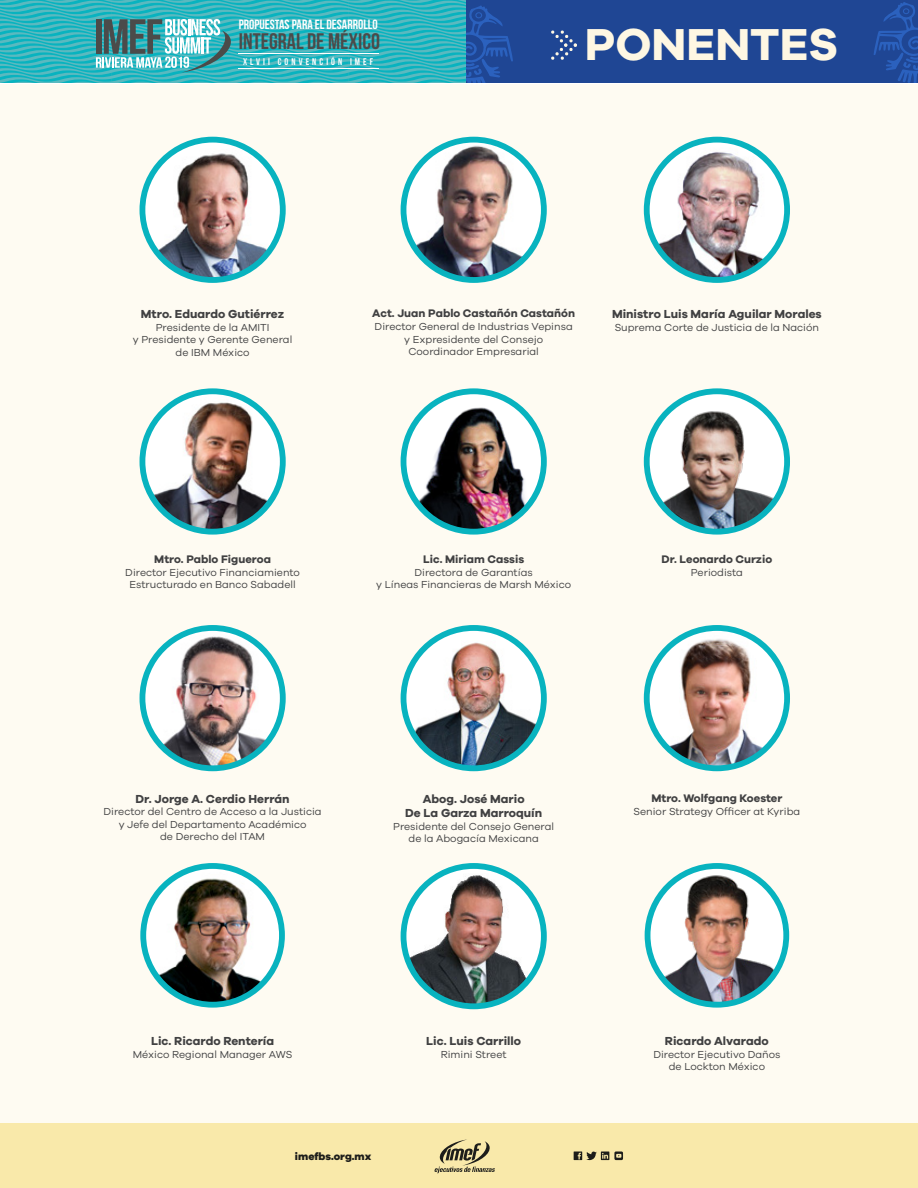
<style>
.page{position:relative;width:918px;height:1188px;background:#fff}
.page>*{position:absolute;margin:0;border:0;box-sizing:border-box;transform-origin:0 0}
.t1{font:700 46.2px "Galano Grotesque";color:#fef7e3}
.t2{font:22.5px "Bebas Neue";color:#4b4b4a}
.t3{font:13.35px "Bebas Neue";color:#fff}
.t4{font:700 12px/14.4px "Galano Grotesque";color:#414142;text-align:center}
.t5{font:700 11.4px "Galano Grotesque";color:#414142}
.t6{font:800 10.65px "Galano Grotesque";color:#1d1d1a}
.t7{font:10.5px/12.6px "Galano Grotesque";color:#414142;text-align:center}
.t8{font:9.6px "Bebas Neue";letter-spacing:.32em;color:#fff}
</style>
<div class="page">
<div style="left:0;top:84px;width:918px;height:1104px;background:#fefbf2"></div>
<div style="left:466px;top:0;width:452px;height:83px;background:#1f4694"></div>
<svg style="left:874px;top:2px;width:44px;height:80px"></svg>
<svg style="left:0;top:0;width:513px;height:83px;background:#38aab9"></svg>
<hr style="left:239px;top:53px;width:140px;height:1px;background:#fff">
<hr style="left:239px;top:68px;width:140px;height:1px;background:#fff">
<img style="left:145px;top:872px;width:137px;height:129px">
<div style="left:140px;top:863px;width:145px;height:145px;border:6px solid #08b3bf;border-radius:50%"></div>
<img style="left:648px;top:872px;width:132px;height:133px">
<div style="left:645px;top:863px;width:144px;height:145px;border:6px solid #08b3bf;border-radius:50%"></div>
<img style="left:404px;top:873px;width:140px;height:133px">
<div style="left:401px;top:863px;width:146px;height:146px;border:6px solid #08b3bf;border-radius:50%"></div>
<svg style="left:551px;top:30px;width:26px;height:30px"></svg>
<div style="left:0;top:1123px;width:918px;height:65px;background:#f9e9aa"></div>
<svg style="left:434px;top:1140px;width:61px;height:33px"></svg>
<svg style="left:574px;top:1151px;width:49px;height:9px"></svg>
<img style="left:142px;top:148px;width:141px;height:132px">
<div style="left:140px;top:137px;width:146px;height:146px;border:6px solid #08b3bf;border-radius:50%"></div>
<img style="left:404px;top:140px;width:140px;height:140px;border-radius:70px">
<div style="left:401px;top:137px;width:146px;height:146px;border:6px solid #08b3bf;border-radius:50%"></div>
<img style="left:142px;top:391px;width:141px;height:141px;border-radius:70px">
<div style="left:140px;top:388px;width:146px;height:147px;border:6px solid #08b3bf;border-radius:50%"></div>
<svg style="left:404px;top:391px;width:140px;height:141px"></svg>
<img style="left:409px;top:404px;width:125px;height:125px">
<div style="left:401px;top:388px;width:146px;height:147px;border:6px solid #08b3bf;border-radius:50%"></div>
<svg style="left:647px;top:391px;width:140px;height:141px"></svg>
<img style="left:647px;top:405px;width:126px;height:127px">
<div style="left:644px;top:388px;width:146px;height:147px;border:6px solid #08b3bf;border-radius:50%"></div>
<img style="left:146px;top:635px;width:133px;height:132px">
<div style="left:140px;top:625px;width:146px;height:146px;border:6px solid #08b3bf;border-radius:50%"></div>
<svg style="left:404px;top:628px;width:140px;height:140px"></svg>
<img style="left:404px;top:640px;width:140px;height:128px">
<div style="left:401px;top:625px;width:146px;height:146px;border:6px solid #08b3bf;border-radius:50%"></div>
<img style="left:647px;top:632px;width:140px;height:136px">
<div style="left:644px;top:625px;width:146px;height:146px;border:6px solid #08b3bf;border-radius:50%"></div>
<img style="left:647px;top:140px;width:140px;height:140px;border-radius:70px">
<div style="left:644px;top:137px;width:146px;height:146px;border:6px solid #08b3bf;border-radius:50%"></div>
<p class="t3" style="left:239px;top:17px;width:140px">PROPUESTAS PARA EL DESARROLLO</p>
<h2 class="t2" style="left:239px;top:29px;width:143px">INTEGRAL DE MÉXICO</h2>
<p class="t8" style="left:243px;top:56px;width:132px">XLVII CONVENCIÓN IMEF</p>
<h1 class="t1" style="left:585px;top:16px;width:255px">PONENTES</h1>
<p class="t4" style="left:141px;top:306px;width:145px">Mtro. Eduardo Gutiérrez</p>
<p class="t7" style="left:133px;top:320px;width:161px">Presidente de la AMITI<br>y Presidente y Gerente General de IBM México</p>
<p class="t5" style="left:372px;top:307px;width:204px">Act. Juan Pablo Castañón Castañón</p>
<p class="t7" style="left:375px;top:320px;width:200px">Director General de Industrias Vepinsa y Expresidente del Consejo<br>Coordinador Empresarial</p>
<p class="t4" style="left:612px;top:306px;width:211px">Ministro Luis María Aguilar Morales</p>
<p class="t7" style="left:615px;top:320px;width:206px">Suprema Corte de Justicia de la Nación</p>
<p class="t5" style="left:154px;top:552px;width:118px">Mtro. Pablo Figueroa</p>
<p class="t7" style="left:125px;top:566px;width:176px">Director Ejecutivo Financiamiento<br>Estructurado en Banco Sabadell</p>
<p class="t5" style="left:423px;top:552px;width:103px">Lic. Miriam Cassis</p>
<p class="t7" style="left:376px;top:566px;width:197px">Directora de Garantías<br>y Líneas Financieras de Marsh México</p>
<p class="t5" style="left:662px;top:552px;width:112px">Dr. Leonardo Curzio</p>
<p class="t7" style="left:691px;top:566px;width:54px">Periodista</p>
<p class="t4" style="left:136px;top:791px;width:156px">Dr. Jorge A. Cerdio Herrán</p>
<p class="t7" style="left:104px;top:805px;width:220px">Director del Centro de Acceso a la Justicia y Jefe del Departamento Académico<br>de Derecho del ITAM</p>
<p class="t4" style="left:405px;top:791px;width:139px">Abog. José Mario<br>De La Garza Marroquín</p>
<p class="t7" style="left:393px;top:820px;width:163px">Presidente del Consejo General de la Abogacía Mexicana</p>
<p class="t4" style="left:151px;top:1034px;width:125px">Lic. Ricardo Rentería</p>
<p class="t7" style="left:133px;top:1048px;width:161px">México Regional Manager AWS</p>
<p class="t6" style="left:295px;top:1149px;width:78px">imefbs.org.mx</p>
<p class="t4" style="left:426px;top:1034px;width:96px">Lic. Luis Carrillo</p>
<p class="t7" style="left:441px;top:1048px;width:67px">Rimini Street</p>
<p class="t5" style="left:651px;top:791px;width:133px">Mtro. Wolfgang Koester</p>
<p class="t7" style="left:634px;top:805px;width:168px">Senior Strategy Officer at Kyriba</p>
<p class="t4" style="left:665px;top:1034px;width:105px">Ricardo Alvarado</p>
<p class="t7" style="left:653px;top:1048px;width:129px">Director Ejecutivo Daños de Lockton México</p>
</div>
